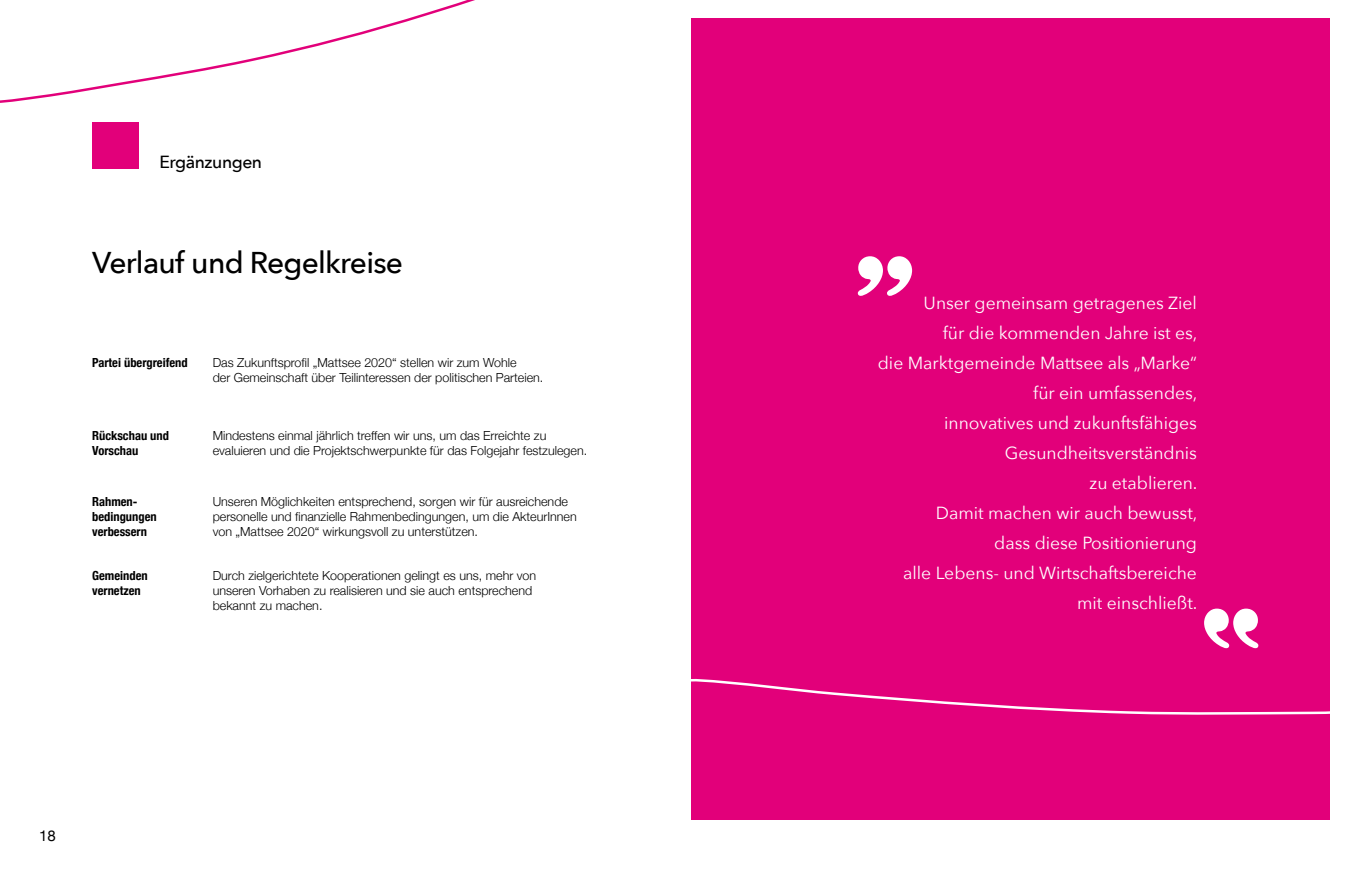
<style>
.page{position:relative;width:1347px;height:869px;background:#fff}
.page>*{position:absolute;margin:0;border:0;box-sizing:border-box;transform-origin:0 0}
.t1{font:500 30px "Avenir Next";letter-spacing:-.025em;color:#000}
.t2{font:17.5px/30px "Avenir Next";color:#fff;text-align:right}
.t3{font:500 17.5px "Avenir Next";letter-spacing:-.025em;color:#000}
.t4{font:15px "Helvetica Neue";color:#000}
.t5{font:300 12.5px/15px "Helvetica Neue";color:#000}
.t6{font:700 condensed 12.5px/15px "Helvetica Neue";color:#000}
</style>
<div class="page">
<div style="left:691px;top:18px;width:638px;height:801px;background:#e2007a"></div>
<svg style="left:857px;top:256px;width:55px;height:40px"></svg>
<svg style="left:1204px;top:608px;width:54px;height:30px"></svg>
<svg style="left:691px;top:638px;width:639px;height:77px"></svg>
<svg style="left:0;top:0;width:475px;height:103px"></svg>
<div style="left:92px;top:122px;width:46px;height:46px;background:#e2007a"></div>
<h2 class="t3" style="left:159px;top:151px;width:104px">Ergänzungen</h2>
<h1 class="t1" style="left:92px;top:244px;width:312px">Verlauf und Regelkreise</h1>
<p class="t6" style="left:92px;top:354px;width:97px">Partei übergreifend</p>
<p class="t5" style="left:213px;top:354px;width:332px">Das Zukunftsprofil „Mattsee 2020“ stellen wir zum Wohle<br>der Gemeinschaft über Teilinteressen der politischen Parteien.</p>
<p class="t6" style="left:92px;top:427px;width:78px">Rückschau und<br>Vorschau</p>
<p class="t5" style="left:213px;top:427px;width:376px">Mindestens einmal jährlich treffen wir uns, um das Erreichte zu evaluieren und die Projektschwerpunkte für das Folgejahr festzulegen.</p>
<p class="t6" style="left:92px;top:493px;width:66px">Rahmen&shy;bedingungen verbessern</p>
<p class="t5" style="left:213px;top:493px;width:365px">Unseren Möglichkeiten entsprechend, sorgen wir für ausreichende personelle und finanzielle Rahmenbedingungen, um die AkteurInnen von „Mattsee 2020“ wirkungsvoll zu unterstützen.</p>
<p class="t6" style="left:92px;top:566px;width:57px">Gemeinden vernetzen</p>
<p class="t5" style="left:213px;top:566px;width:325px">Durch zielgerichtete Kooperationen gelingt es uns, mehr von unseren Vorhaben zu realisieren und sie auch entsprechend bekannt zu machen.</p>
<p class="t4" style="left:39px;top:824px;width:18px">18</p>
<p class="t2" style="left:877px;top:287px;width:321px">Unser gemeinsam getragenes Ziel<br>für die kommenden Jahre ist es,<br>die Marktgemeinde Mattsee als „Marke“ für ein umfassendes,<br>innovatives und zukunftsfähiges<br>Gesundheitsverständnis<br>zu etablieren.<br>Damit machen wir auch bewusst,<br>dass diese Positionierung<br>alle Lebens- und Wirtschaftsbereiche mit einschließt.</p>
</div>
